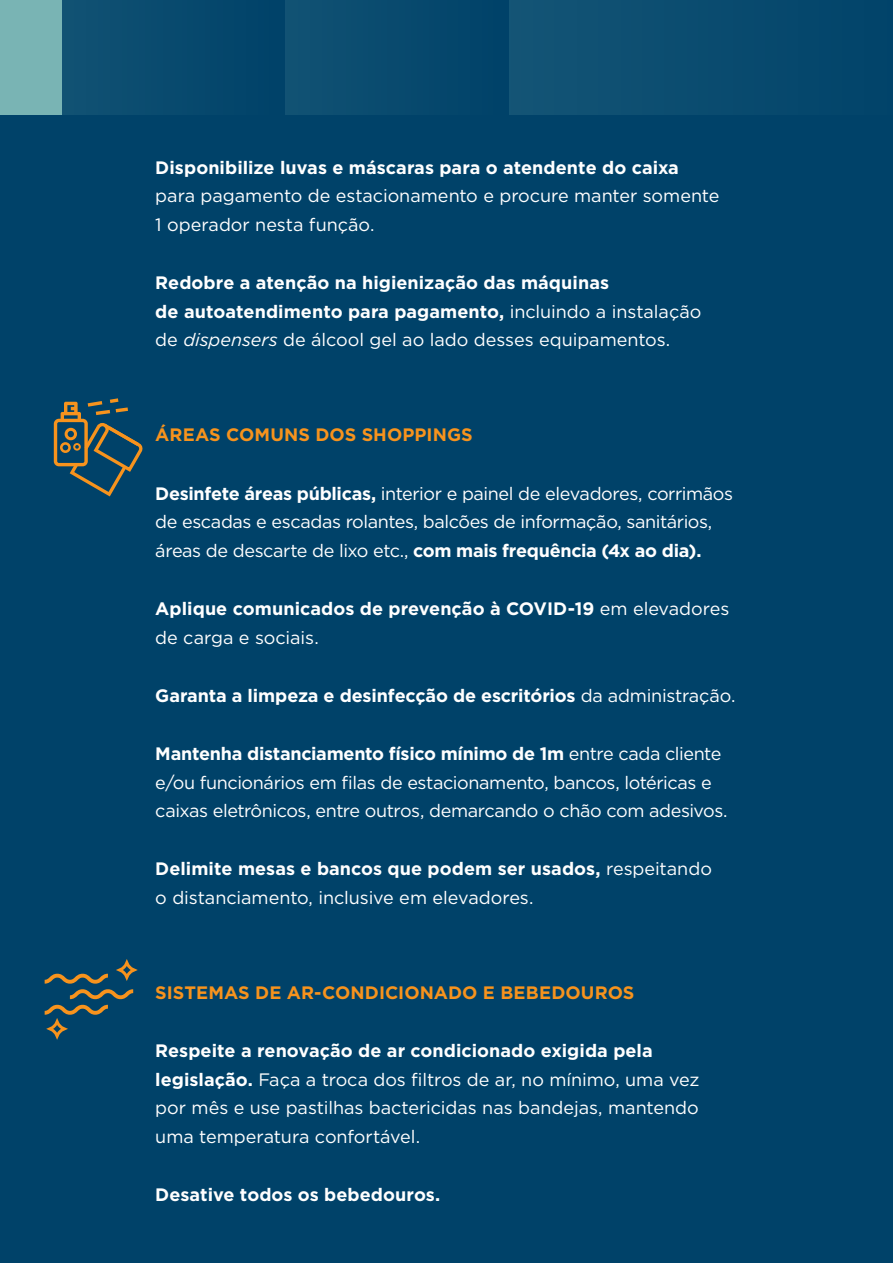
<style>
.page{position:relative;width:893px;height:1263px;background:#004269}
.page>*{position:absolute;margin:0;border:0;box-sizing:border-box;transform-origin:0 0}
.t1{font:18px/28.5px "Gotham HTF";letter-spacing:-.02em;color:#fff}
.t2{font:700 18px/28.5px "Gotham HTF";color:#fff}
.t3{font:18px/28.5px "Gotham HTF";color:#fff}
.t4{font:700 18px "Gotham HTF";letter-spacing:.005em;color:#f7931d}
.s1{font-weight:700}
.s2{font-weight:400}
.s3{font-weight:400;font-style:italic}
</style>
<div class="page">
<div style="left:0;top:0;width:62px;height:114px;background:#79b4b4"></div>
<div style="left:62px;top:0;width:223px;height:114px;background:#094a6e"></div>
<div style="left:285px;top:0;width:224px;height:114px;background:#094a6e"></div>
<div style="left:509px;top:0;width:384px;height:114px;background:#0a4c6f"></div>
<svg style="left:54px;top:398px;width:89px;height:99px"></svg>
<svg style="left:45px;top:959px;width:93px;height:40px"></svg>
<svg style="left:45px;top:1005px;width:63px;height:35px"></svg>
<p class="t3" style="left:155px;top:153px;width:566px"><span class="s1">Disponibilize luvas e máscaras para o atendente do caixa </span>para pagamento de estacionamento e procure manter somente<br>1 operador nesta função.</p>
<p class="t2" style="left:155px;top:268px;width:548px">Redobre a atenção na higienização das máquinas<br>de autoatendimento para pagamento, <span class="s2">incluindo a instalação de</span> <span class="s3">dispensers</span> <span class="s2">de álcool gel ao lado desses equipamentos.</span></p>
<p class="t4" style="left:155px;top:425px;width:319px">ÁREAS COMUNS DOS SHOPPINGS</p>
<p class="t1" style="left:155px;top:479px;width:579px"><span class="s1">Desinfete áreas públicas,</span> interior e painel de elevadores, corrimãos de escadas e escadas rolantes, balcões de informação, sanitários, áreas de descarte de lixo etc., <span class="s1">com mais frequência (4x ao dia).</span></p>
<p class="t2" style="left:155px;top:594px;width:576px">Aplique comunicados de prevenção à COVID-19 <span class="s2">em elevadores de carga e sociais.</span></p>
<p class="t2" style="left:155px;top:681px;width:582px">Garanta a limpeza e desinfecção de escritórios <span class="s2">da administração.</span></p>
<p class="t1" style="left:155px;top:739px;width:574px"><span class="s1">Mantenha distanciamento físico mínimo de 1m</span> entre cada cliente e/ou funcionários em filas de estacionamento, bancos, lotéricas e caixas eletrônicos, entre outros, demarcando o chão com adesivos.</p>
<p class="t1" style="left:155px;top:854px;width:558px"><span class="s1">Delimite mesas e bancos que podem ser usados,</span> respeitando o distanciamento, inclusive em elevadores.</p>
<p class="t4" style="left:155px;top:982px;width:481px">SISTEMAS DE AR-CONDICIONADO E BEBEDOUROS</p>
<p class="t1" style="left:155px;top:1036px;width:546px"><span class="s1">Respeite a renovação de ar condicionado exigida pela legislação.</span> Faça a troca dos filtros de ar, no mínimo, uma vez por mês e use pastilhas bactericidas nas bandejas, mantendo uma temperatura confortável.</p>
<p class="t2" style="left:155px;top:1180px;width:287px">Desative todos os bebedouros.</p>
</div>
